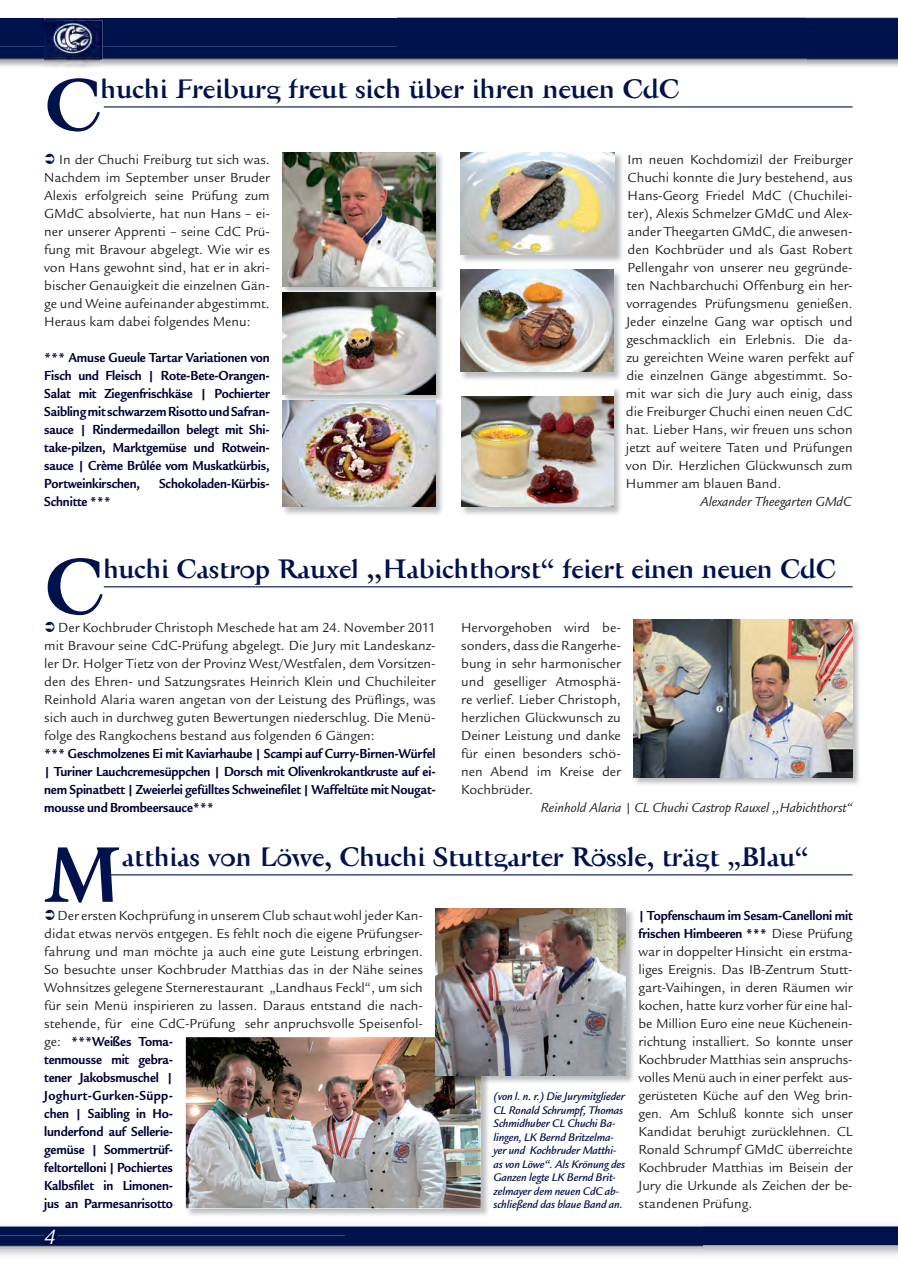
<style>
.page{position:relative;width:898px;height:1265px;background:#fff}
.page>*{position:absolute;margin:0;border:0;box-sizing:border-box;transform-origin:0 0}
.t1{font:700 79.95px "AF Retrospecta";color:#00124c}
.t2{font:700 74.7px "AF Retrospecta";color:#00124c}
.t3{font:700 27px "AF Retrospecta";letter-spacing:-.01em;color:#00124c}
.t4{font:italic 22.5px "Legacy San ITC";color:#fff}
.t5{font:14.25px/18px "Legacy San ITC";color:#231f20;text-align:justify}
.t6{font:700 14.25px/18px "Legacy San ITC";letter-spacing:-.01em;color:#000236;text-align:justify;scale:.9 1}
.t7{font:italic 14.25px "Legacy San ITC";color:#231f20}
.t8{font:italic 500 12px/13.5px "Legacy San ITC";letter-spacing:-.01em;color:#00124c}
.s1{font-weight:700;color:#000236}
</style>
<div class="page">
<img style="left:0;top:17px;width:897px;height:50px">
<img style="left:0;top:1223px;width:897px;height:28px">
<img style="left:100px;top:21px;width:2px;height:39px">
<img style="left:44px;top:17px;width:56px;height:51px">
<img style="left:44px;top:21px;width:56px;height:39px">
<img style="left:45px;top:1229px;width:13px;height:17px">
<img style="left:284px;top:403px;width:158px;height:112px">
<img style="left:282px;top:403px;width:153px;height:104px">
<img style="left:460px;top:152px;width:162px;height:110px">
<img style="left:460px;top:153px;width:155px;height:101px">
<img style="left:460px;top:269px;width:160px;height:111px">
<img style="left:460px;top:270px;width:153px;height:102px">
<img style="left:463px;top:389px;width:157px;height:126px">
<div style="left:461px;top:387px;width:152px;height:120px;background:#fff"></div>
<img style="left:461px;top:396px;width:152px;height:111px">
<img style="left:282px;top:152px;width:160px;height:140px">
<img style="left:282px;top:153px;width:153px;height:133px">
<hr style="left:104px;top:106px;width:748px;height:1px;background:#00124c">
<hr style="left:104px;top:586px;width:748px;height:1px;background:#00124c">
<hr style="left:104px;top:874px;width:748px;height:1px;background:#00124c">
<img style="left:282px;top:295px;width:160px;height:105px">
<img style="left:282px;top:400px;width:157px;height:3px">
<img style="left:282px;top:292px;width:153px;height:102px">
<img style="left:633px;top:619px;width:226px;height:166px">
<img style="left:633px;top:619px;width:219px;height:158px">
<img style="left:185px;top:1037px;width:303px;height:178px">
<img style="left:186px;top:1037px;width:294px;height:171px">
<img style="left:435px;top:908px;width:198px;height:175px">
<img style="left:480px;top:1075px;width:9px;height:9px">
<img style="left:435px;top:1075px;width:45px;height:9px">
<img style="left:435px;top:909px;width:190px;height:166px">
<h2 class="t2" style="left:44px;top:56px;width:58px">C</h2>
<h3 class="t3" style="left:100px;top:71px;width:580px">huchi Freiburg freut sich über ihren neuen CdC</h3>
<p class="t5" style="left:44px;top:150px;width:227px;text-indent:15px">In der Chuchi Freiburg tut sich was.<br>Nachdem im September unser Bruder Alexis erfolgreich seine Prüfung zum GMdC absolvierte, hat nun Hans – ei&shy;ner unserer Apprenti – seine CdC Prü&shy;fung mit Bravour abgelegt. Wie wir es von Hans gewohnt sind, hat er in akri&shy;bischer Genauigkeit die einzelnen Gän&shy;ge und Weine aufeinander abgestimmt.<br>Heraus kam dabei folgendes Menu:</p>
<p class="t6" style="left:44px;top:348px;width:252px">*** Amuse Gueule Tartar Variationen von Fisch und Fleisch | Rote-Bete-Orangen-Salat mit Ziegenfrischkäse | Pochierter Saibling mit schwarzem Risotto und Safran&shy;sauce | Rindermedaillon belegt mit Shi&shy;take-pilzen, Marktgemüse und Rotwein&shy;sauce | Crème Brûlée vom Muskatkürbis, Portweinkirschen,</p>
<p class="t6" style="left:159px;top:474px;width:125px">Schokoladen-Kürbis-</p>
<p class="t6" style="left:44px;top:492px;width:75px">Schnitte ***</p>
<p class="t5" style="left:626px;top:150px;width:228px">Im neuen Kochdomizil der Freiburger Chuchi konnte die Jury bestehend, aus Hans-Georg Friedel MdC (Chuchilei&shy;ter), Alexis Schmelzer GMdC und Alex&shy;ander Theegarten GMdC, die anwesen&shy;den Kochbrüder und als Gast Robert Pellengahr von unserer neu gegründe&shy;ten Nachbarchuchi Offenburg ein her&shy;vorragendes Prüfungsmenu genießen.<br>Jeder einzelne Gang war optisch und geschmacklich ein Erlebnis. Die da&shy;zu gereichten Weine waren perfekt auf die einzelnen Gänge abgestimmt. So&shy;mit war sich die Jury auch einig, dass die Freiburger Chuchi einen neuen CdC hat. Lieber Hans, wir freuen uns schon jetzt auf weitere Taten und Prüfungen von Dir. Herzlichen Glückwunsch zum Hummer am blauen Band.</p>
<p class="t7" style="left:700px;top:493px;width:153px">Alexander Theegarten GMdC</p>
<h1 class="t1" style="left:44px;top:534px;width:61px">C</h1>
<h3 class="t3" style="left:103px;top:551px;width:734px">huchi Castrop Rauxel ,,Habichthorst“ feiert einen neuen CdC</h3>
<p class="t5" style="left:44px;top:618px;width:393px;text-indent:14px">Der Kochbruder Christoph Meschede hat am 24. November 2011 mit Bravour seine CdC-Prüfung abgelegt. Die Jury mit Landeskanz&shy;ler Dr. Holger Tietz von der Provinz West/Westfalen, dem Vorsitzen&shy;den des Ehren- und Satzungsrates Heinrich Klein und Chuchileiter Reinhold Alaria waren angetan von der Leistung des Prüflings, was sich auch in durchweg guten Bewertungen niederschlug. Die Menü&shy;folge des Rangkochens bestand aus folgenden 6 Gängen:</p>
<p class="t6" style="left:44px;top:744px;width:436px">*** Geschmolzenes Ei mit Kaviarhaube | Scampi auf Curry-Birnen-Würfel | Turiner Lauchcremesüppchen | Dorsch mit Olivenkrokantkruste auf ei&shy;nem Spinatbett | Zweierlei gefülltes Schweinefilet | Waffeltüte mit Nougat&shy;mousse und Brombeersauce***</p>
<p class="t5" style="left:461px;top:618px;width:161px">Hervorgehoben wird be&shy;sonders, dass die Rangerhe&shy;bung in sehr harmonischer und geselliger Atmosphä&shy;re verlief. Lieber Christoph, herzlichen Glückwunsch zu Deiner Leistung und danke für einen besonders schö&shy;nen Abend im Kreise der Kochbrüder.</p>
<p class="t7" style="left:540px;top:799px;width:313px">Reinhold Alaria | CL Chuchi Castrop Rauxel ,,Habichthorst“</p>
<h1 class="t1" style="left:44px;top:822px;width:80px">M</h1>
<h3 class="t3" style="left:122px;top:839px;width:688px">atthias von Löwe, Chuchi Stuttgarter Rössle, trägt „Blau“</h3>
<p class="t5" style="left:44px;top:906px;width:380px;text-align:left;text-indent:13px">Der ersten Kochprüfung in unserem Club schaut wohl jeder Kan&shy;didat etwas nervös entgegen. Es fehlt noch die eigene Prüfungser&shy;fahrung und man möchte ja auch eine gute Leistung erbringen.<br>So besuchte unser Kochbruder Matthias das in der Nähe seines Wohnsitzes gelegene Sternerestaurant „Landhaus Feckl“, um sich für sein Menü inspirieren zu lassen. Daraus entstand die nach&shy;stehende, für eine CdC-Prüfung sehr anpruchsvolle Speisenfol&shy;ge: <span class="s1">***Weißes Toma-<br>tenmousse mit gebra-<br>tener Jakobsmuschel |<br>Joghurt-Gurken-Süpp-<br>chen | Saibling in Ho-<br>lunderfond auf Sellerie-<br>gemüse | Sommertrüf-<br>feltortelloni | Pochiertes<br>Kalbsfilet in Limonen-<br>jus an Parmesanrisotto</span></p>
<p class="t5" style="left:638px;top:906px;width:215px"><span class="s1">| Topfenschaum im Sesam-Canelloni mit frischen Himbeeren ***</span> Diese Prüfung war in doppelter Hinsicht ein erstma&shy;liges Ereignis. Das IB-Zentrum Stutt&shy;gart-Vaihingen, in deren Räumen wir kochen, hatte kurz vorher für eine hal&shy;be Million Euro eine neue Küchenein&shy;richtung installiert. So konnte unser Kochbruder Matthias sein anspruchs&shy;volles Menü auch in einer perfekt aus&shy;gerüsteten Küche auf den Weg brin&shy;gen. Am Schluß konnte sich unser Kandidat beruhigt zurücklehnen. CL Ronald Schrumpf GMdC überreichte Kochbruder Matthias im Beisein der Jury die Urkunde als Zeichen der be&shy;standenen Prüfung.</p>
<p class="t8" style="left:493px;top:1090px;width:133px">(von l. n. r.) Die Jurymitglieder<br>CL Ronald Schrumpf, Thomas<br>Schmidhuber CL Chuchi Ba&shy;lingen, LK Bernd Britzelma&shy;yer und Kochbruder Matthi&shy;as von Löwe“. Als Krönung des<br>Ganzen legte LK Bernd Brit&shy;zelmayer dem neuen CdC ab&shy;schließend das blaue Band an.</p>
<h3 class="t4" style="left:44px;top:1224px;width:13px">4</h3>
</div>
